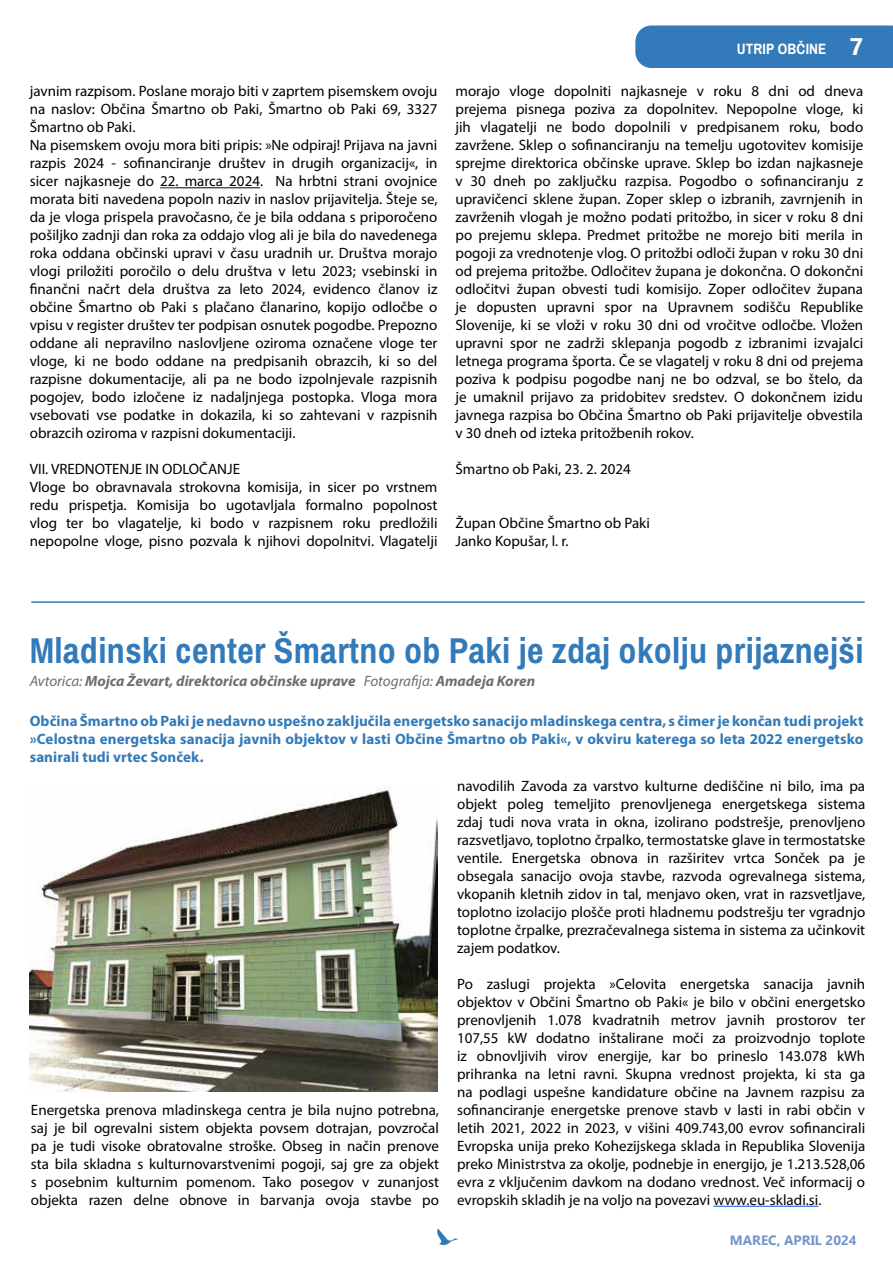
<style>
.page{position:relative;width:893px;height:1263px;background:#fff}
.page>*{position:absolute;margin:0;border:0;box-sizing:border-box;transform-origin:0 0}
.t1{font:700 36px "Archivo Narrow";letter-spacing:.01em;color:#327ab9}
.t2{font:700 24px "Gadugi";color:#fff}
.t3{font:15px/18px "Myriad Pro";color:#000;text-align:justify}
.t4{font:700 15px/18px "Myriad Pro";letter-spacing:.005em;color:#327ab9;text-align:justify}
.t5{font:italic 700 15px "Myriad Pro";color:#6d6e71}
.t6{font:700 15px "Archivo Narrow";letter-spacing:.01em;color:#fff}
.t7{font:700 13.5px "Gadugi";color:#7297ca}
.s1{font-weight:400}
</style>
<div class="page">
<div style="left:635px;top:25px;width:258px;height:43px;background:#327ab9"></div>
<svg style="left:437px;top:1228px;width:21px;height:17px"></svg>
<hr style="left:713px;top:1206px;width:105px;height:1px;background:#15c">
<img style="left:29px;top:788px;width:408px;height:303px">
<hr style="left:31px;top:601px;width:834px;height:2px;background:#327ab9">
<svg style="left:160px;top:187px;width:15px;height:1px"></svg>
<hr style="left:175px;top:187px;width:85px;height:1px;background:#000">
<p class="t3" style="left:30px;top:82px;width:409px;text-align:left">javnim razpisom. Poslane morajo biti v zaprtem pisemskem ovoju na naslov: Občina Šmartno ob Paki, Šmartno ob Paki 69, 3327<br>Šmartno ob Paki.<br>Na pisemskem ovoju mora biti pripis: »Ne odpiraj! Prijava na javni razpis 2024 - sofinanciranje društev in drugih organizacij«, in sicer najkasneje do 22. marca 2024. Na hrbtni strani ovojnice morata biti navedena popoln naziv in naslov prijavitelja. Šteje se, da je vloga prispela pravočasno, če je bila oddana s priporočeno pošiljko zadnji dan roka za oddajo vlog ali je bila do navedenega roka oddana občinski upravi v času uradnih ur. Društva morajo vlogi priložiti poročilo o delu društva v letu 2023; vsebinski in finančni načrt dela društva za leto 2024, evidenco članov iz občine Šmartno ob Paki s plačano članarino, kopijo odločbe o vpisu v register društev ter podpisan osnutek pogodbe. Prepozno oddane ali nepravilno naslovljene oziroma označene vloge ter vloge, ki ne bodo oddane na predpisanih obrazcih, ki so del razpisne dokumentacije, ali pa ne bodo izpolnjevale razpisnih pogojev, bodo izločene iz nadaljnjega postopka. Vloga mora vsebovati vse podatke in dokazila, ki so zahtevani v razpisnih obrazcih oziroma v razpisni dokumentaciji.</p>
<p class="t3" style="left:30px;top:460px;width:409px;text-align:left">VII. VREDNOTENJE IN ODLOČANJE<br>Vloge bo obravnavala strokovna komisija, in sicer po vrstnem redu prispetja. Komisija bo ugotavljala formalno popolnost vlog ter bo vlagatelje, ki bodo v razpisnem roku predložili nepopolne vloge, pisno pozvala k njihovi dopolnitvi. Vlagatelji</p>
<p class="t6" style="left:737px;top:39px;width:91px">UTRIP OBČINE</p>
<h2 class="t2" style="left:849px;top:33px;width:15px">7</h2>
<p class="t3" style="left:455px;top:82px;width:409px">morajo vloge dopolniti najkasneje v roku 8 dni od dneva prejema pisnega poziva za dopolnitev. Nepopolne vloge, ki jih vlagatelji ne bodo dopolnili v predpisanem roku, bodo zavržene. Sklep o sofinanciranju na temelju ugotovitev komisije sprejme direktorica občinske uprave. Sklep bo izdan najkasneje v 30 dneh po zaključku razpisa. Pogodbo o sofinanciranju z upravičenci sklene župan. Zoper sklep o izbranih, zavrnjenih in zavrženih vlogah je možno podati pritožbo, in sicer v roku 8 dni po prejemu sklepa. Predmet pritožbe ne morejo biti merila in pogoji za vrednotenje vlog. O pritožbi odloči župan v roku 30 dni od prejema pritožbe. Odločitev župana je dokončna. O dokončni odločitvi župan obvesti tudi komisijo. Zoper odločitev župana je dopusten upravni spor na Upravnem sodišču Republike Slovenije, ki se vloži v roku 30 dni od vročitve odločbe. Vložen upravni spor ne zadrži sklepanja pogodb z izbranimi izvajalci letnega programa športa. Če se vlagatelj v roku 8 dni od prejema poziva k podpisu pogodbe nanj ne bo odzval, se bo štelo, da je umaknil prijavo za pridobitev sredstev. O dokončnem izidu javnega razpisa bo Občina Šmartno ob Paki prijavitelje obvestila v 30 dneh od izteka pritožbenih rokov.</p>
<p class="t3" style="left:455px;top:460px;width:177px">Šmartno ob Paki, 23. 2. 2024</p>
<p class="t3" style="left:455px;top:514px;width:196px">Župan Občine Šmartno ob Paki<br>Janko Kopušar, l. r.</p>
<h1 class="t1" style="left:30px;top:629px;width:835px">Mladinski center Šmartno ob Paki je zdaj okolju prijaznejši</h1>
<p class="t5" style="left:30px;top:671px;width:507px"><span class="s1">Avtorica:</span> Mojca Ževart, direktorica občinske uprave <span class="s1">Fotografija:</span> Amadeja Koren</p>
<p class="t4" style="left:30px;top:711px;width:835px">Občina Šmartno ob Paki je nedavno uspešno zaključila energetsko sanacijo mladinskega centra, s čimer je končan tudi projekt »Celostna energetska sanacija javnih objektov v lasti Občine Šmartno ob Paki«, v okviru katerega so leta 2022 energetsko sanirali tudi vrtec Sonček.</p>
<p class="t3" style="left:31px;top:1100px;width:410px">Energetska prenova mladinskega centra je bila nujno potrebna, saj je bil ogrevalni sistem objekta povsem dotrajan, povzročal pa je tudi visoke obratovalne stroške. Obseg in način prenove sta bila skladna s kulturnovarstvenimi pogoji, saj gre za objekt s posebnim kulturnim pomenom. Tako posegov v zunanjost objekta razen delne obnove in barvanja ovoja stavbe po</p>
<p class="t3" style="left:457px;top:776px;width:410px">navodilih Zavoda za varstvo kulturne dediščine ni bilo, ima pa objekt poleg temeljito prenovljenega energetskega sistema zdaj tudi nova vrata in okna, izolirano podstrešje, prenovljeno razsvetljavo, toplotno črpalko, termostatske glave in termostatske ventile. Energetska obnova in razširitev vrtca Sonček pa je obsegala sanacijo ovoja stavbe, razvoda ogrevalnega sistema, vkopanih kletnih zidov in tal, menjavo oken, vrat in razsvetljave, toplotno izolacijo plošče proti hladnemu podstrešju ter vgradnjo toplotne črpalke, prezračevalnega sistema in sistema za učinkovit zajem podatkov.</p>
<p class="t3" style="left:457px;top:974px;width:410px">Po zaslugi projekta »Celovita energetska sanacija javnih objektov v Občini Šmartno ob Paki« je bilo v občini energetsko prenovljenih 1.078 kvadratnih metrov javnih prostorov ter 107,55 kW dodatno inštalirane moči za proizvodnjo toplote iz obnovljivih virov energije, kar bo prineslo 143.078 kWh prihranka na letni ravni. Skupna vrednost projekta, ki sta ga na podlagi uspešne kandidature občine na Javnem razpisu za sofinanciranje energetske prenove stavb v lasti in rabi občin v letih 2021, 2022 in 2023, v višini 409.743,00 evrov sofinancirali Evropska unija preko Kohezijskega sklada in Republika Slovenija preko Ministrstva za okolje, podnebje in energijo, je 1.213.528,06 evra z vključenim davkom na dodano vrednost. Več informacij o evropskih skladih je na voljo na povezavi www.eu-skladi.si.</p>
<p class="t7" style="left:730px;top:1232px;width:128px">MAREC, APRIL 2024</p>
</div>
